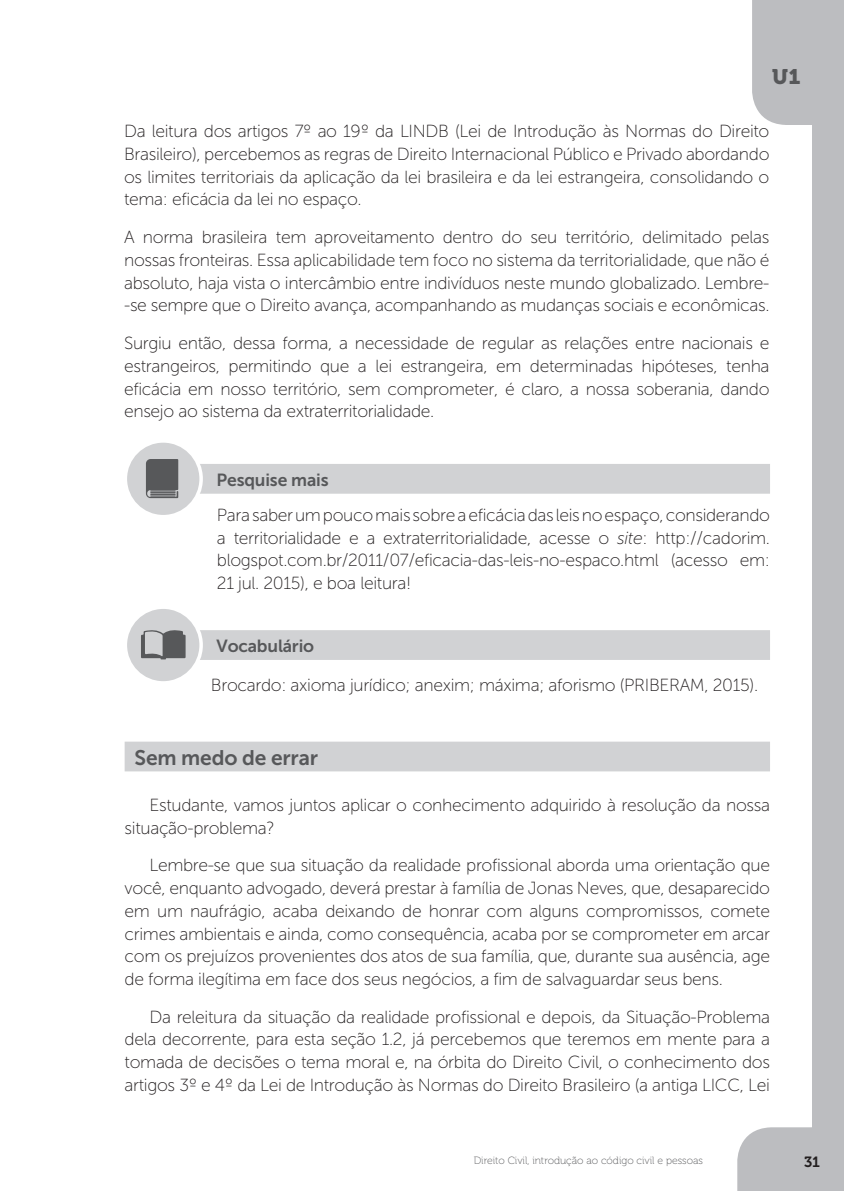
<style>
.page{position:relative;width:844px;height:1191px;background:#fff}
.page>*{position:absolute;margin:0;border:0;box-sizing:border-box;transform-origin:0 0}
.t1{font:21px "Museo Sans 700";letter-spacing:-.01em;color:#57585a}
.t2{font:21px "Museo 900";color:#57585a}
.t3{font:17.5px/22.8px "Museo Sans 100";letter-spacing:-.02em;color:#231f20;text-align:justify}
.t4{font:17.5px "Museo Sans 700";letter-spacing:-.01em;color:#57585a}
.t5{font:14.7px "Museo 700";color:#231f20}
.t6{font:10.5px "Museo 100";color:#57585a}
.s1{font-style:italic}
</style>
<div class="page">
<svg style="left:737px;top:1127px;width:75px;height:64px;background:#bfc0c3"></svg>
<svg style="left:752px;top:0;width:60px;height:483px"></svg>
<div style="left:812px;top:0;width:31px;height:1191px;background:#bcbdc0"></div>
<div style="left:132px;top:464px;width:637px;height:30px;background:#d1d2d4;border:2px solid #d1d2d4"></div>
<div style="left:125px;top:441px;width:76px;height:75px;background:#d1d2d4;border-radius:50%"></div>
<div style="left:123px;top:439px;width:80px;height:79px;border:4px solid #fff;border-radius:50%"></div>
<svg style="left:146px;top:459px;width:32px;height:39px"></svg>
<div style="left:132px;top:630px;width:637px;height:30px;background:#d1d2d4"></div>
<div style="left:125px;top:607px;width:76px;height:76px;background:#d1d2d4;border-radius:50%"></div>
<div style="left:123px;top:605px;width:80px;height:79px;border:4px solid #fff;border-radius:50%"></div>
<svg style="left:141px;top:630px;width:44px;height:29px"></svg>
<div style="left:125px;top:741px;width:644px;height:30px;background:#d1d2d4;border:2px solid #d1d2d4"></div>
<p class="t2" style="left:772px;top:65px;width:30px">U1</p>
<p class="t3" style="left:124px;top:120px;width:646px">Da leitura dos artigos 7º ao 19º da LINDB (Lei de Introdução às Normas do Direito Brasileiro), percebemos as regras de Direito Internacional Público e Privado abordando os limites territoriais da aplicação da lei brasileira e da lei estrangeira, consolidando o tema: eficácia da lei no espaço.</p>
<p class="t3" style="left:124px;top:226px;width:646px">A norma brasileira tem aproveitamento dentro do seu território, delimitado pelas nossas fronteiras. Essa aplicabilidade tem foco no sistema da territorialidade, que não é absoluto, haja vista o intercâmbio entre indivíduos neste mundo globalizado. Lembre--se sempre que o Direito avança, acompanhando as mudanças sociais e econômicas.</p>
<p class="t3" style="left:124px;top:332px;width:646px">Surgiu então, dessa forma, a necessidade de regular as relações entre nacionais e estrangeiros, permitindo que a lei estrangeira, em determinadas hipóteses, tenha eficácia em nosso território, sem comprometer, é claro, a nossa soberania, dando ensejo ao sistema da extraterritorialidade.</p>
<p class="t4" style="left:216px;top:470px;width:114px">Pesquise mais</p>
<p class="t3" style="left:217px;top:503px;width:554px">Para saber um pouco mais sobre a eficácia das leis no espaço, considerando a territorialidade e a extraterritorialidade, acesse o <span class="s1">site</span>: http://cadorim. blogspot.com.br/2011/07/eficacia-das-leis-no-espaco.html (acesso em:<br>21 jul. 2015), e boa leitura!</p>
<p class="t4" style="left:216px;top:636px;width:99px">Vocabulário</p>
<p class="t3" style="left:211px;top:673px;width:548px">Brocardo: axioma jurídico; anexim; máxima; aforismo (PRIBERAM, 2015).</p>
<p class="t1" style="left:134px;top:746px;width:185px">Sem medo de errar</p>
<p class="t3" style="left:125px;top:793px;width:646px;text-indent:25px">Estudante, vamos juntos aplicar o conhecimento adquirido à resolução da nossa situação-problema?</p>
<p class="t3" style="left:125px;top:854px;width:646px;text-indent:25px">Lembre-se que sua situação da realidade profissional aborda uma orientação que você, enquanto advogado, deverá prestar à família de Jonas Neves, que, desaparecido em um naufrágio, acaba deixando de honrar com alguns compromissos, comete crimes ambientais e ainda, como consequência, acaba por se comprometer em arcar com os prejuízos provenientes dos atos de sua família, que, durante sua ausência, age de forma ilegítima em face dos seus negócios, a fim de salvaguardar seus bens.</p>
<p class="t3" style="left:125px;top:1005px;width:646px;text-indent:25px">Da releitura da situação da realidade profissional e depois, da Situação-Problema dela decorrente, para esta seção 1.2, já percebemos que teremos em mente para a tomada de decisões o tema moral e, na órbita do Direito Civil, o conhecimento dos artigos 3º e 4º da Lei de Introdução às Normas do Direito Brasileiro (a antiga LICC, Lei</p>
<p class="t6" style="left:473px;top:1155px;width:231px">Direito Civil, introdução ao código civil e pessoas</p>
<p class="t5" style="left:803px;top:1153px;width:17px">31</p>
</div>
